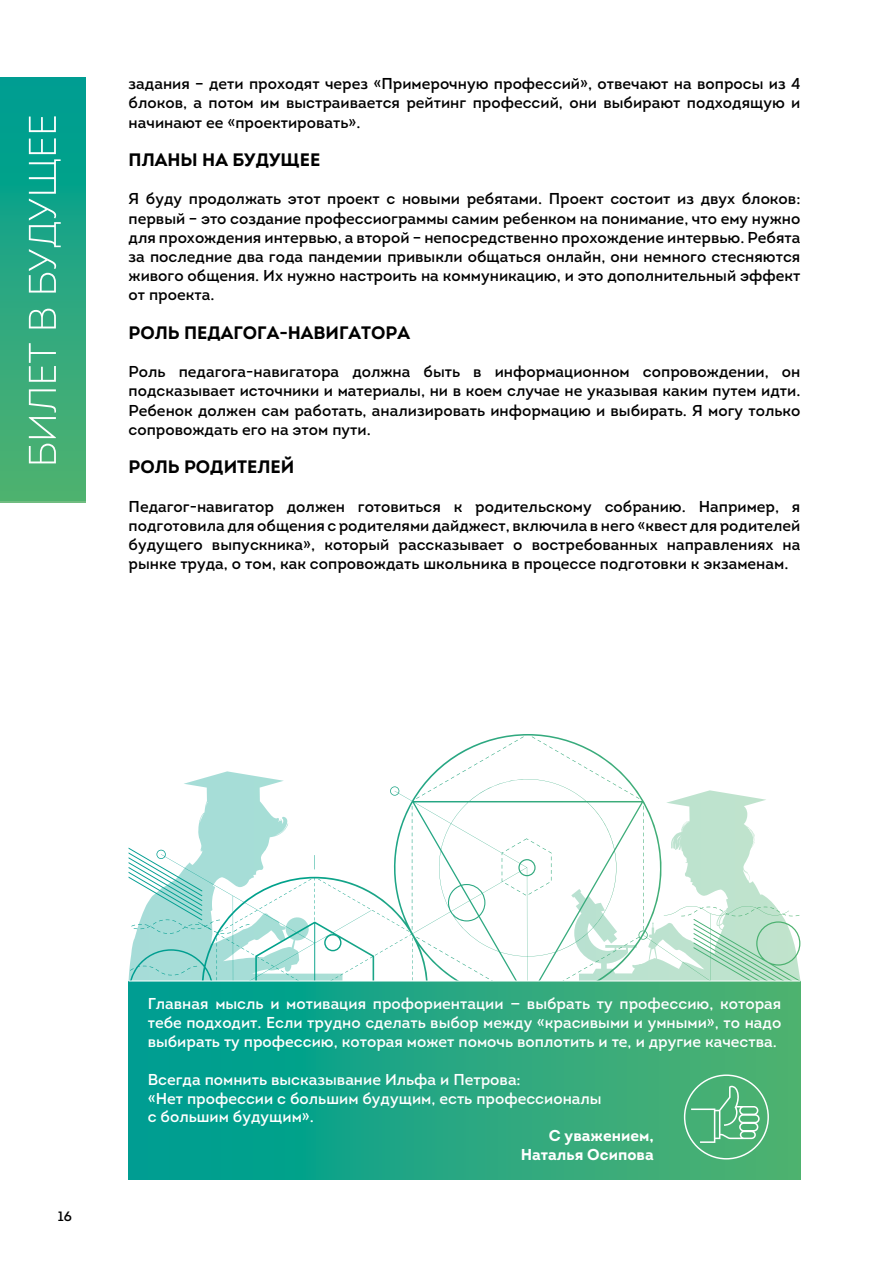
<style>
.page{position:relative;width:893px;height:1263px;background:#fff}
.page>*{position:absolute;margin:0;border:0;box-sizing:border-box;transform-origin:0 0}
.t1{font:700 18px "Intro";color:#000}
.t2{font:15.75px/19.2px "Intro";color:#000;text-align:justify}
.t3{font:15.75px/18.9px "Intro";color:#fff;text-align:justify}
.t4{font:700 15.75px/18.9px "Intro";color:#fff;text-align:right}
.t5{font:13.5px "Intro";color:#000}
</style>
<div class="page">
<svg style="left:462px;top:736px;width:62px;height:15px"></svg>
<svg style="left:532px;top:736px;width:61px;height:15px"></svg>
<svg style="left:129px;top:751px;width:671px;height:230px"></svg>
<svg style="left:666px;top:790px;width:133px;height:170px"></svg>
<div style="left:0;top:77px;width:85px;height:425px;background:linear-gradient(to bottom,#009d93,#55b270)"></div>
<svg style="left:29px;top:343px;width:27px;height:120px;background:#64bc91"></svg>
<svg style="left:29px;top:309px;width:27px;height:19px"></svg>
<svg style="left:29px;top:116px;width:32px;height:177px;background:#3ab39d"></svg>
<div style="left:129px;top:981px;width:671px;height:198px;background:linear-gradient(to right,#009d93,#54b26f)"></div>
<hr style="left:129px;top:981px;width:671px;height:1px;background:#fff">
<svg style="left:684px;top:1074px;width:85px;height:85px;background:#5eb984"></svg>
<p class="t2" style="left:129px;top:74px;width:673px">задания – дети проходят через «Примерочную профессий», отвечают на вопросы из 4 блоков, а потом им выстраивается рейтинг профессий, они выбирают подходящую и начинают ее «проектировать».</p>
<p class="t1" style="left:129px;top:148px;width:193px">ПЛАНЫ НА БУДУЩЕЕ</p>
<p class="t2" style="left:129px;top:189px;width:673px">Я буду продолжать этот проект с новыми ребятами. Проект состоит из двух блоков: первый – это создание профессиограммы самим ребенком на понимание, что ему нужно для прохождения интервью, а второй – непосредственно прохождение интервью. Ребята за последние два года пандемии привыкли общаться онлайн, они немного стесняются живого общения. Их нужно настроить на коммуникацию, и это дополнительный эффект от проекта.</p>
<p class="t1" style="left:129px;top:321px;width:283px">РОЛЬ ПЕДАГОГА-НАВИГАТОРА</p>
<p class="t2" style="left:129px;top:362px;width:673px">Роль педагога-навигатора должна быть в информационном сопровождении, он подсказывает источники и материалы, ни в коем случае не указывая каким путем идти.<br>Ребенок должен сам работать, анализировать информацию и выбирать. Я могу только сопровождать его на этом пути.</p>
<p class="t1" style="left:129px;top:455px;width:167px">РОЛЬ РОДИТЕЛЕЙ</p>
<p class="t2" style="left:129px;top:496px;width:673px">Педагог-навигатор должен готовиться к родительскому собранию. Например, я подготовила для общения с родителями дайджест, включила в него «квест для родителей будущего выпускника», который рассказывает о востребованных направлениях на рынке труда, о том, как сопровождать школьника в процессе подготовки к экзаменам.</p>
<p class="t5" style="left:58px;top:1208px;width:16px">16</p>
<p class="t3" style="left:148px;top:994px;width:635px">Главная мысль и мотивация профориентации — выбрать ту профессию, которая тебе подходит. Если трудно сделать выбор между «красивыми и умными», то надо выбирать ту профессию, которая может помочь воплотить и те, и другие качества.</p>
<p class="t3" style="left:148px;top:1069px;width:455px;text-align:left">Всегда помнить высказывание Ильфа и Петрова:<br>«Нет профессии с большим будущим, есть профессионалы с большим будущим».</p>
<p class="t4" style="left:521px;top:1126px;width:135px">С уважением,<br>Наталья Осипова</p>
</div>
